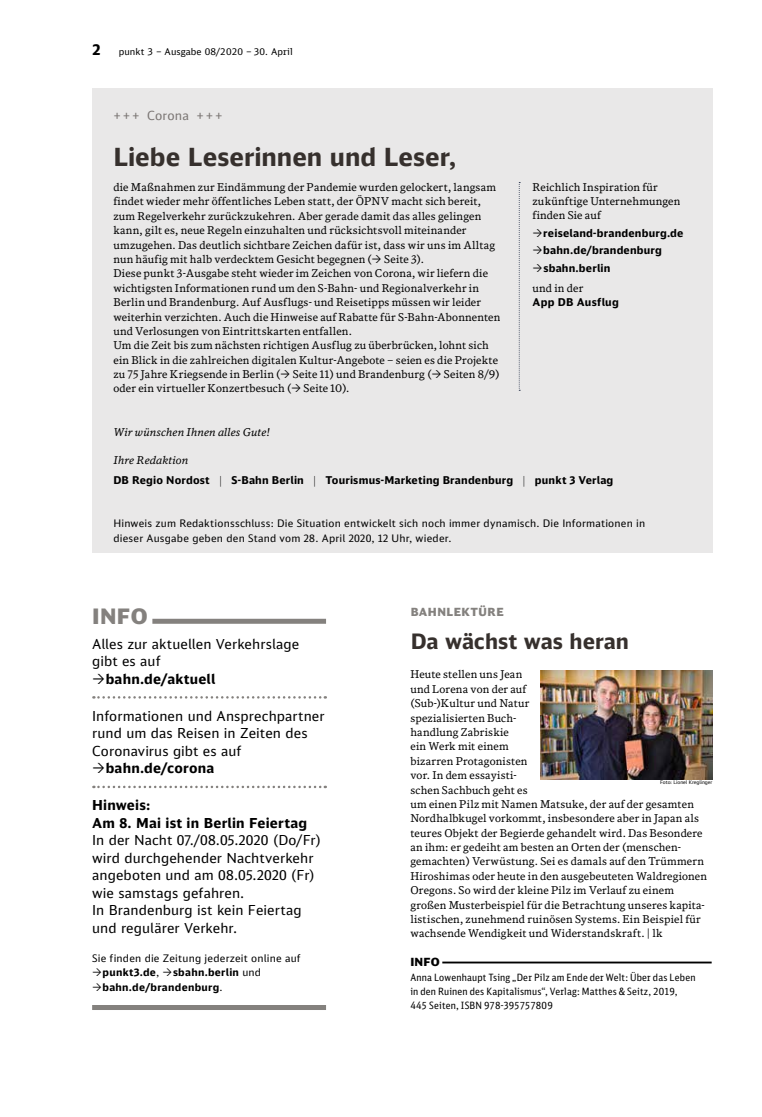
<style>
.page{position:relative;width:762px;height:1117px;background:#fff}
.page>*{position:absolute;margin:0;border:0;box-sizing:border-box;transform-origin:0 0}
.t1{font:700 25px "DB Sans Alternate";color:#36302d}
.t2{font:700 21.25px "DB Sans Alternate";color:#36302d}
.t3{font:900 21.25px "DB Sans Alternate";color:#84817e}
.t4{font:13.75px/17.5px "DB Sans Alternate";letter-spacing:.01em;color:#000}
.t5{font:700 13.75px "DB Sans Alternate";letter-spacing:.015em;color:#000}
.t6{font:12.5px "DB Sans Alternate";letter-spacing:.015em;color:#7b7674}
.t7{font:900 11.25px "DB Sans";letter-spacing:.04em;color:#84817e}
.t8{font:900 11.25px "DB Sans Alternate";color:#000}
.t9{font:10.75px/14.4px "DB News";letter-spacing:.02em;color:#000}
.t10{font:700 10.75px/17.5px "DB Sans Alternate";letter-spacing:.015em;color:#000}
.t11{font:italic 10.75px "DB News";letter-spacing:.015em;color:#000}
.t12{font:10.38px/14.4px "DB Sans Alternate";letter-spacing:.02em;color:#000}
.t13{font:700 10.38px/14.4px "DB Sans Alternate";letter-spacing:.03em;color:#000}
.t14{font:10px/14.4px "DB Sans Cond";letter-spacing:.02em;color:#000}
.t15{font:9.38px "DB Sans";letter-spacing:.01em;color:#000}
.t16{font:5px "DB Sans Alternate";letter-spacing:-.01em;color:#000}
.s1{font-weight:700;font-size:15px}
.s2{font-family:"DB News";font-weight:400;font-style:italic}
.s3{font-family:"The Sans B W2";font-weight:200}
.s4{font-family:"DB News";font-weight:400}
.s5{font-weight:700}
.s6{font-weight:400}
</style>
<div class="page">
<hr style="left:442px;top:961px;width:269px;height:2px;background:#000">
<img style="left:541px;top:670px;width:171px;height:109px">
<div style="left:152px;top:618px;width:174px;height:5px;background:#84817e"></div>
<svg style="left:93px;top:696px;width:233px;height:2px"></svg>
<svg style="left:93px;top:785px;width:233px;height:3px"></svg>
<div style="left:92px;top:1004px;width:234px;height:5px;background:#84817e"></div>
<div style="left:92px;top:89px;width:620px;height:463px;background:#e9e8e8"></div>
<svg style="left:519px;top:182px;width:1px;height:209px"></svg>
<p class="t15" style="left:92px;top:46px;width:202px"><span class="s1">2</span> punkt 3 – Ausgabe 08/2020 – 30. April</p>
<p class="t6" style="left:113px;top:107px;width:111px">+++ Corona +++</p>
<p class="t1" style="left:113px;top:141px;width:344px">Liebe Leserinnen und Leser,</p>
<p class="t9" style="left:113px;top:180px;width:388px">die Maßnahmen zur Eindämmung der Pandemie wurden gelockert, langsam findet wieder mehr öffentliches Leben statt, der ÖPNV macht sich bereit, zum Regelverkehr zurückzukehren. Aber gerade damit das alles gelingen kann, gilt es, neue Regeln einzuhalten und rücksichtsvoll miteinander umzugehen. Das deutlich sichtbare Zeichen dafür ist, dass wir uns im Alltag nun häufig mit halb verdecktem Gesicht begegnen ( Seite 3).<br>Diese punkt 3-Ausgabe steht wieder im Zeichen von Corona, wir liefern die wichtigsten Informationen rund um den S-Bahn- und Regionalverkehr in Berlin und Brandenburg. Auf Ausflugs- und Reisetipps müssen wir leider weiterhin verzichten. Auch die Hinweise auf Rabatte für S-Bahn-Abonnenten und Verlosungen von Eintrittskarten entfallen.<br>Um die Zeit bis zum nächsten richtigen Ausflug zu überbrücken, lohnt sich ein Blick in die zahlreichen digitalen Kultur-Angebote – seien es die Projekte zu 75 Jahre Kriegsende in Berlin ( Seite 11) und Brandenburg ( Seiten 8/9) oder ein virtueller Konzertbesuch ( Seite 10).</p>
<p class="t11" style="left:113px;top:425px;width:158px">Wir wünschen Ihnen alles Gute!</p>
<p class="t10" style="left:113px;top:450px;width:501px;line-height:19.8px"><span class="s2">Ihre Redaktion<br></span>DB Regio Nordost <span class="s3">|</span> S-Bahn Berlin <span class="s3">|</span> Tourismus-Marketing Brandenburg <span class="s3">|</span> punkt 3 Verlag</p>
<p class="t12" style="left:113px;top:516px;width:533px">Hinweis zum Redaktionsschluss: Die Situation entwickelt sich noch immer dynamisch. Die Informationen in dieser Ausgabe geben den Stand vom 28. April 2020, 12 Uhr, wieder.</p>
<p class="t9" style="left:532px;top:179px;width:149px">Reichlich Inspiration für zukünftige Unternehmungen finden Sie auf</p>
<p class="t10" style="left:543px;top:224px;width:142px">reiseland-brandenburg.de bahn.de/brandenburg sbahn.berlin</p>
<p class="t10" style="left:532px;top:280px;width:88px;line-height:14.4px"><span class="s4">und in der<br></span>App DB Ausflug</p>
<p class="t3" style="left:92px;top:602px;width:57px">INFO</p>
<p class="t4" style="left:92px;top:634px;width:209px">Alles zur aktuellen Verkehrslage</p>
<p class="t4" style="left:92px;top:652px;width:70px">gibt es auf</p>
<p class="t5" style="left:106px;top:669px;width:111px">bahn.de/aktuell</p>
<p class="t4" style="left:92px;top:706px;width:234px">Informationen und Ansprechpartner</p>
<p class="t4" style="left:92px;top:724px;width:217px">rund um das Reisen in Zeiten des</p>
<p class="t4" style="left:92px;top:741px;width:151px">Coronavirus gibt es auf</p>
<p class="t5" style="left:106px;top:759px;width:110px">bahn.de/corona</p>
<p class="t4" style="left:92px;top:796px;width:230px"><span class="s5">Hinweis:<br>Am 8. Mai ist in Berlin Feiertag<br></span>In der Nacht 07./08.05.2020 (Do/Fr) wird durchgehender Nachtverkehr angeboten und am 08.05.2020 (Fr) wie samstags gefahren.<br>In Brandenburg ist kein Feiertag und regulärer Verkehr.</p>
<p class="t12" style="left:103px;top:950px;width:200px;text-indent:-10px">Sie finden die Zeitung jederzeit online auf <span class="s5">punkt3.de</span>,</p>
<p class="t13" style="left:103px;top:964px;width:160px;text-indent:70px">sbahn.berlin <span class="s6">und </span>bahn.de/brandenburg<span class="s6">.</span></p>
<p class="t7" style="left:411px;top:604px;width:95px">BAHNLEKTÜRE</p>
<p class="t2" style="left:411px;top:627px;width:220px">Da wächst was heran</p>
<p class="t9" style="left:410px;top:667px;width:298px">Heute stellen uns Jean<br>und Lorena von der auf<br>(Sub-)Kultur und Natur<br>spezialisierten Buch-<br>handlung Zabriskie<br>ein Werk mit einem<br>bizarren Protagonisten<br>vor. In dem essayisti-<br>schen Sachbuch geht es<br>um einen Pilz mit Namen Matsuke, der auf der gesamten Nordhalbkugel vorkommt, insbesondere aber in Japan als teures Objekt der Begierde gehandelt wird. Das Besondere an ihm: er gedeiht am besten an Orten der (menschen&shy;gemachten) Verwüstung. Sei es damals auf den Trümmern Hiroshimas oder heute in den ausgebeuteten Waldregionen Oregons. So wird der kleine Pilz im Verlauf zu einem großen Musterbeispiel für die Betrachtung unseres kapita&shy;listischen, zunehmend ruinösen Systems. Ein Beispiel für wachsende Wendigkeit und Widerstandskraft. | lk</p>
<p class="t8" style="left:410px;top:954px;width:31px">INFO</p>
<p class="t14" style="left:410px;top:969px;width:287px">Anna Lowenhaupt Tsing „Der Pilz am Ende der Welt: Über das Leben in den Ruinen des Kapitalismus“, Verlag: Matthes &amp; Seitz, 2019,<br>445 Seiten, ISBN 978-395757809</p>
<p class="t16" style="left:660px;top:779px;width:54px">Foto: Lionel Kreglinger</p>
</div>
